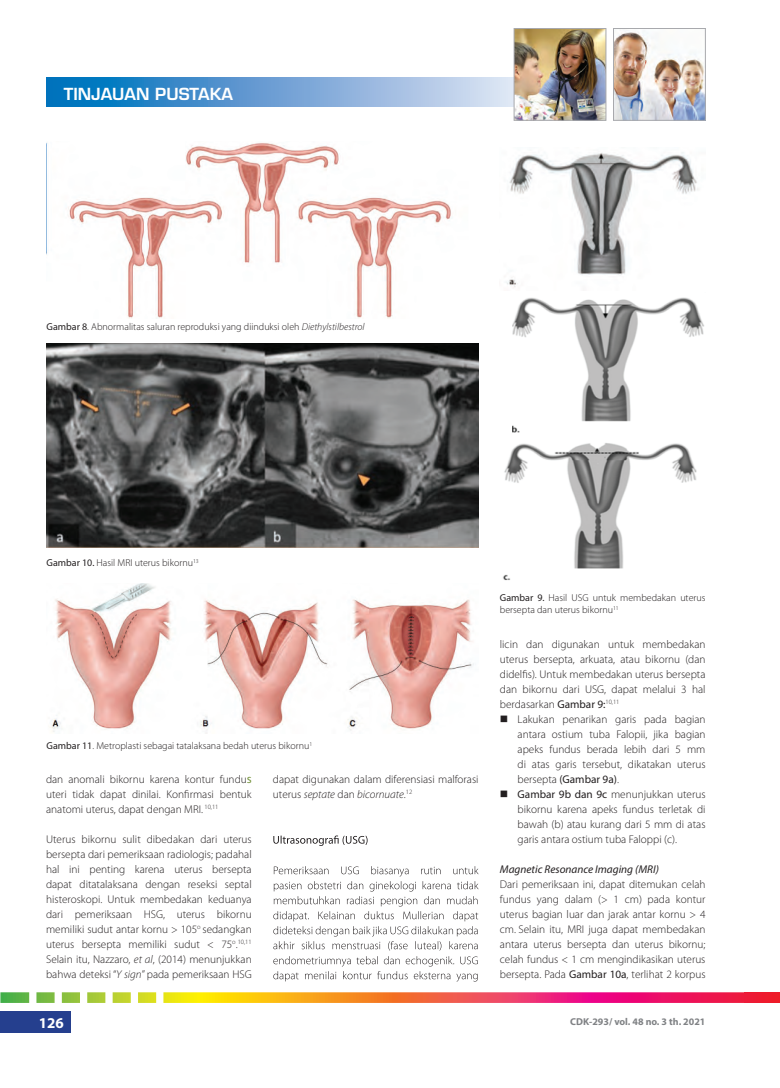
<style>
.page{position:relative;width:780px;height:1088px;background:#fff}
.page>*{position:absolute;margin:0;border:0;box-sizing:border-box;transform-origin:0 0}
.t1{font:600 16.25px "Eurostile LT Std";color:#fff}
.t2{font:700 15px "Myriad Pro";color:#fff}
.t3{font:300 11.25px/15px "Myriad Pro";color:#231f20;text-align:justify}
.t4{font:italic 11.25px "Myriad Pro";color:#231f20}
.t5{font:300 10px/12px "Myriad Pro";color:#231f20}
.t6{font:700 10px "Myriad Pro";color:#808285}
.s1{font-weight:400}
.s2{font-style:italic}
.s3{font-weight:400;font-size:12.5px;color:#75933c}
</style>
<div class="page">
<svg style="left:46px;top:78px;width:468px;height:29px;background:#6aa3d5"></svg>
<img style="left:615px;top:30px;width:88px;height:88px">
<div style="left:613px;top:28px;width:92px;height:92px;border:1px solid #a8a9ad"></div>
<img style="left:516px;top:30px;width:88px;height:88px">
<div style="left:514px;top:28px;width:92px;height:92px;border:1px solid #a8a9ad"></div>
<div style="left:0;top:1012px;width:71px;height:21px;background:#253f8e"></div>
<svg style="left:0;top:992px;width:780px;height:11px;background:#e57c4f"></svg>
<img style="left:506px;top:152px;width:193px;height:135px">
<img style="left:512px;top:297px;width:192px;height:136px">
<img style="left:503px;top:443px;width:194px;height:138px">
<img style="left:46px;top:142px;width:406px;height:177px">
<img style="left:46px;top:344px;width:432px;height:203px">
<img style="left:51px;top:583px;width:423px;height:150px">
<svg style="left:273px;top:835px;width:94px;height:11px"></svg>
<svg style="left:273px;top:956px;width:205px;height:25px"></svg>
<svg style="left:273px;top:866px;width:205px;height:84px"></svg>
<h1 class="t1" style="left:64px;top:84px;width:170px">TINJAUAN PUSTAKA</h1>
<p class="t5" style="left:47px;top:321px;width:319px"><span class="s1">Gambar 8</span>. Abnormalitas saluran reproduksi yang diinduksi oleh <span class="s2">Diethylstilbestrol</span></p>
<p class="t5" style="left:47px;top:557px;width:154px"><span class="s1">Gambar 10.</span> Hasil MRI uterus bikornu<sup>13</sup></p>
<p class="t5" style="left:47px;top:740px;width:267px"><span class="s1">Gambar 11</span>. Metroplasti sebagai tatalaksana bedah uterus bikornu<sup>1</sup></p>
<p class="t3" style="left:46px;top:772px;width:207px">dan anomali bikornu karena kontur fundu<span class="s3">s </span>uteri tidak dapat dinilai. Konfirmasi bentuk anatomi uterus, dapat dengan MRI. <sup>10,11</sup></p>
<p class="t3" style="left:46px;top:832px;width:207px">Uterus bikornu sulit dibedakan dari uterus bersepta dari pemeriksaan radiologis; padahal hal ini penting karena uterus bersepta dapat ditatalaksana dengan reseksi septal histeroskopi. Untuk membedakan keduanya dari pemeriksaan HSG, uterus bikornu memiliki sudut antar kornu &gt; 105<sup>o</sup> sedangkan uterus bersepta memiliki sudut &lt; 75<sup>o</sup>.<sup>10,11<br></sup>Selain itu, Nazzaro, <span class="s2">et al</span>, (2014) menunjukkan bahwa deteksi “<span class="s2">Y sign</span>” pada pemeriksaan HSG</p>
<p class="t3" style="left:273px;top:772px;width:207px">dapat digunakan dalam diferensiasi malforasi uterus <span class="s2">septate</span> dan <span class="s2">bicornuate</span>.<sup>12</sup></p>
<p class="t5" style="left:500px;top:592px;width:207px"><span class="s1">Gambar 9.</span> Hasil USG untuk membedakan uterus bersepta dan uterus bikornu<sup>11</sup></p>
<p class="t3" style="left:500px;top:637px;width:207px">licin dan digunakan untuk membedakan uterus bersepta, arkuata, atau bikornu (dan didelfis). Untuk membedakan uterus bersepta dan bikornu dari USG, dapat melalui 3 hal berdasarkan <span class="s1">Gambar 9:</span><sup>10,11</sup></p>
<p class="t3" style="left:517px;top:712px;width:189px;text-align:left">Lakukan penarikan garis pada bagian antara ostium tuba Falopii, jika bagian apeks fundus berada lebih dari 5 mm di atas garis tersebut, dikatakan uterus bersepta <span class="s1">(Gambar 9a)</span>.<br><span class="s1">Gambar 9b dan 9c</span> menunjukkan uterus bikornu karena apeks fundus terletak di bawah (b) atau kurang dari 5 mm di atas garis antara ostium tuba Faloppi (c).</p>
<p class="t4" style="left:500px;top:862px;width:160px">Magnetic Resonance Imaging (MRI)</p>
<p class="t3" style="left:500px;top:877px;width:207px">Dari pemeriksaan ini, dapat ditemukan celah fundus yang dalam (&gt; 1 cm) pada kontur uterus bagian luar dan jarak antar kornu &gt; 4 cm. Selain itu, MRI juga dapat membedakan antara uterus bersepta dan uterus bikornu; celah fundus &lt; 1 cm mengindikasikan uterus bersepta. Pada <span class="s1">Gambar 10a</span>, terlihat 2 korpus</p>
<h2 class="t2" style="left:39px;top:1013px;width:26px">126</h2>
<p class="t6" style="left:570px;top:1015px;width:137px">CDK-293/ vol. 48 no. 3 th. 2021</p>
</div>
